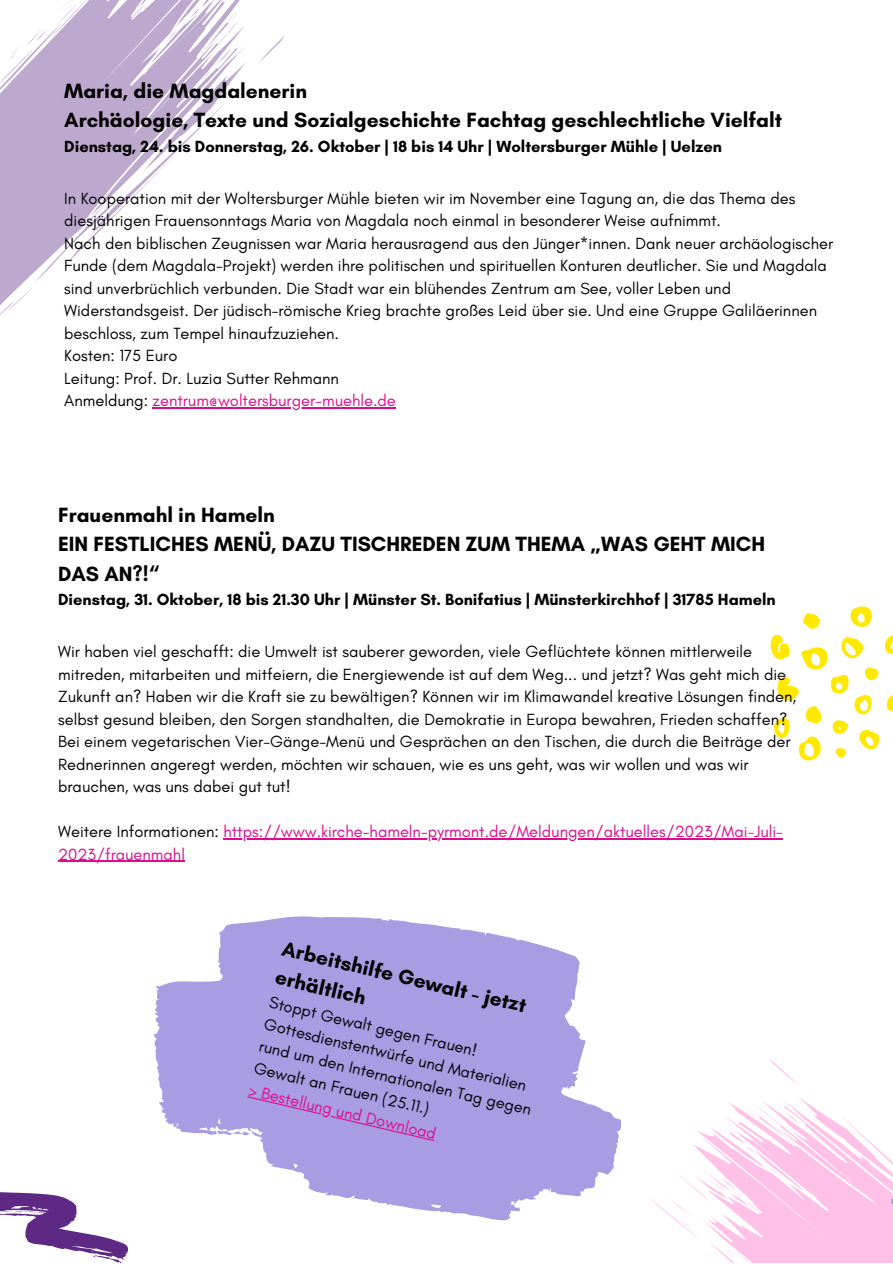
<style>
.page{position:relative;width:893px;height:1264px;background:#fff}
.page>*{position:absolute;margin:0;border:0;box-sizing:border-box;transform-origin:0 0}
.t1{font:700 21px/29.2px "Glacial Indifference";color:#000}
.t2{font:16.5px/22.5px "Glacial Indifference";color:#000}
.t3{font:16.5px/22.5px "Glacial Indifference";color:#dd0c8c}
.t4{font:700 16.5px "Glacial Indifference";color:#000}
.s1{color:#000}
.s2{font-family:"Noto Sans"}
</style>
<div class="page">
<svg style="left:0;top:0;width:285px;height:315px"></svg>
<svg style="left:770px;top:606px;width:122px;height:154px"></svg>
<svg style="left:0;top:1192px;width:114px;height:69px"></svg>
<svg style="left:667px;top:1059px;width:225px;height:203px"></svg>
<hr style="left:152px;top:407px;width:244px;height:1px;background:#dd0c8c">
<hr style="left:223px;top:838px;width:560px;height:1px;background:#dd0c8c">
<hr style="left:58px;top:860px;width:127px;height:1px;background:#dd0c8c">
<svg style="left:114px;top:861px;width:553px;height:401px"></svg>
<svg style="left:172px;top:1120px;width:7px;height:7px"></svg>
<svg style="left:216px;top:1096px;width:218px;height:45px;background:#ad9de2"></svg>
<p class="t1" style="left:64px;top:76px;width:244px">Maria, die Magdalenerin</p>
<p class="t1" style="left:64px;top:105px;width:719px">Archäologie, Texte und Sozialgeschichte Fachtag geschlechtliche Vielfalt</p>
<p class="t4" style="left:64px;top:136px;width:659px">Dienstag, 24. bis Donnerstag, 26. Oktober | 18 bis 14 Uhr | Woltersburger Mühle | Uelzen</p>
<p class="t2" style="left:64px;top:187px;width:732px">In Kooperation mit der Woltersburger Mühle bieten wir im November eine Tagung an, die das Thema des diesjährigen Frauensonntags Maria von Magdala noch einmal in besonderer Weise aufnimmt.</p>
<p class="t2" style="left:64px;top:232px;width:770px">Nach den biblischen Zeugnissen war Maria herausragend aus den Jünger*innen. Dank neuer archäologischer Funde (dem Magdala-Projekt) werden ihre politischen und spirituellen Konturen deutlicher. Sie und Magdala sind unverbrüchlich verbunden. Die Stadt war ein blühendes Zentrum am See, voller Leben und Widerstandsgeist. Der jüdisch-römische Krieg brachte großes Leid über sie. Und eine Gruppe Galiläerinnen beschloss, zum Tempel hinaufzuziehen.</p>
<p class="t2" style="left:64px;top:344px;width:115px">Kosten: 175 Euro</p>
<p class="t2" style="left:64px;top:367px;width:276px">Leitung: Prof. Dr. Luzia Sutter Rehmann</p>
<p class="t3" style="left:64px;top:389px;width:333px"><span class="s1">Anmeldung:</span> zentrum@woltersburger-muehle.de</p>
<p class="t1" style="left:58px;top:500px;width:218px">Frauenmahl in Hameln</p>
<p class="t1" style="left:58px;top:529px;width:708px">EIN FESTLICHES MENÜ, DAZU TISCHREDEN ZUM THEMA <span class="s2">„</span>WAS GEHT MICH<br>DAS AN?!“</p>
<p class="t4" style="left:58px;top:589px;width:719px">Dienstag, 31. Oktober, 18 bis 21.30 Uhr | Münster St. Bonifatius | Münsterkirchhof | 31785 Hameln</p>
<p class="t2" style="left:58px;top:640px;width:739px">Wir haben viel geschafft: die Umwelt ist sauberer geworden, viele Geflüchtete können mittlerweile mitreden, mitarbeiten und mitfeiern, die Energiewende ist auf dem Weg... und jetzt? Was geht mich die Zukunft an? Haben wir die Kraft sie zu bewältigen? Können wir im Klimawandel kreative Lösungen finden, selbst gesund bleiben, den Sorgen standhalten, die Demokratie in Europa bewahren, Frieden schaffen?</p>
<p class="t2" style="left:58px;top:730px;width:734px">Bei einem vegetarischen Vier-Gänge-Menü und Gesprächen an den Tischen, die durch die Beiträge der<br>Rednerinnen angeregt werden, möchten wir schauen, wie es uns geht, was wir wollen und was wir brauchen, was uns dabei gut tut!</p>
<p class="t3" style="left:58px;top:820px;width:726px"><span class="s1">Weitere Informationen:</span> https://www.kirche-hameln-pyrmont.de/Meldungen/aktuelles/2023/Mai-Juli-<br>2023/frauenmahl</p>
<p class="t1" style="left:286px;top:934px;width:252px;rotate:13deg">Arbeitshilfe Gewalt - jetzt</p>
<p class="t1" style="left:279px;top:962px;width:94px;rotate:13deg">erhältlich</p>
<p class="t2" style="left:267px;top:1013px;width:281px;rotate:13deg">Gottesdienstentwürfe und Materialien rund um den Internationalen Tag gegen<br>Gewalt an Frauen (25.11.)</p>
<p class="t2" style="left:272px;top:991px;width:214px;rotate:13deg">Stoppt Gewalt gegen Frauen!</p>
<p class="t3" style="left:251px;top:1078px;width:193px;rotate:13deg">&gt; Bestellung und Download</p>
</div>
